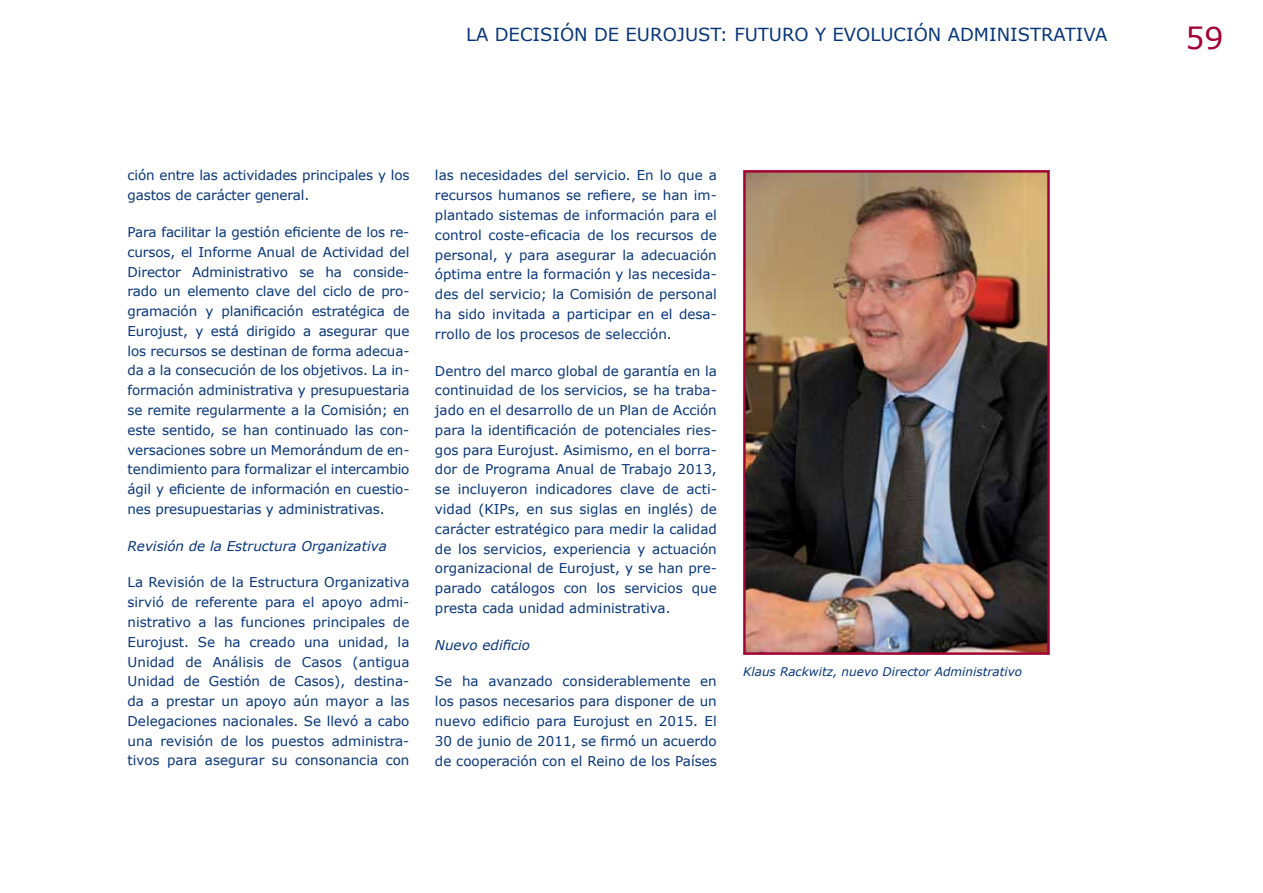
<style>
.page{position:relative;width:1263px;height:893px;background:#fff}
.page>*{position:absolute;margin:0;border:0;box-sizing:border-box;transform-origin:0 0}
.t1{font:30px "Verdana";color:#a30134}
.t2{font:18px "Verdana";color:#06357a}
.t3{font:13.5px/19.8px "Verdana";color:#06357a;text-align:justify}
.t4{font:italic 13.5px "Verdana";color:#06357a}
.t5{font:italic 12px "Verdana";color:#06357a}
</style>
<div class="page">
<img style="left:746px;top:173px;width:301px;height:479px">
<div style="left:743px;top:170px;width:307px;height:485px;border:2px solid #a30234"></div>
<h2 class="t2" style="left:466px;top:23px;width:54px">La Decisi</h2>
<h2 class="t2" style="left:560px;top:23px;width:90px">ón de Eurojust</h2>
<h2 class="t2" style="left:720px;top:23px;width:28px">: futuro</h2>
<h2 class="t2" style="left:815px;top:23px;width:30px">y evoluci</h2>
<h2 class="t2" style="left:914px;top:23px;width:47px">ón administrativa</h2>
<h1 class="t1" style="left:1185px;top:19px;width:40px">59</h1>
<p class="t3" style="left:128px;top:165px;width:283px">ción entre las actividades principales y los gastos de carácter general.</p>
<p class="t3" style="left:128px;top:222px;width:283px">Para facilitar la gestión eficiente de los re&shy;cursos, el Informe Anual de Actividad del Director Administrativo se ha conside&shy;rado un elemento clave del ciclo de pro&shy;gramación y planificación estratégica de Eurojust, y está dirigido a asegurar que los recursos se destinan de forma adecua&shy;da a la consecución de los objetivos. La in&shy;formación administrativa y presupuestaria se remite regularmente a la Comisión; en este sentido, se han continuado las con&shy;versaciones sobre un Memorándum de en&shy;tendimiento para formalizar el intercambio ágil y eficiente de información en cuestio&shy;nes presupuestarias y administrativas.</p>
<p class="t4" style="left:128px;top:537px;width:261px">Revisión de la Estructura Organizativa</p>
<p class="t3" style="left:128px;top:572px;width:283px">La Revisión de la Estructura Organizativa sirvió de referente para el apoyo admi&shy;nistrativo a las funciones principales de Eurojust. Se ha creado una unidad, la Unidad de Análisis de Casos (antigua Unidad de Gestión de Casos), destina&shy;da a prestar un apoyo aún mayor a las Delegaciones nacionales. Se llevó a cabo una revisión de los puestos administra&shy;tivos para asegurar su consonancia con</p>
<p class="t3" style="left:435px;top:165px;width:283px">las necesidades del servicio. En lo que a recursos humanos se refiere, se han im&shy;plantado sistemas de información para el control coste-eficacia de los recursos de personal, y para asegurar la adecuación óptima entre la formación y las necesida&shy;des del servicio; la Comisión de personal ha sido invitada a participar en el desa&shy;rrollo de los procesos de selección.</p>
<p class="t3" style="left:435px;top:360px;width:283px">Dentro del marco global de garantía en la continuidad de los servicios, se ha traba&shy;jado en el desarrollo de un Plan de Acción para la identificación de potenciales ries&shy;gos para Eurojust. Asimismo, en el borra&shy;dor de Programa Anual de Trabajo 2013, se incluyeron indicadores clave de acti&shy;vidad (KIPs, en sus siglas en inglés) de carácter estratégico para medir la calidad de los servicios, experiencia y actuación organizacional de Eurojust, y se han pre&shy;parado catálogos con los servicios que presta cada unidad administrativa.</p>
<p class="t4" style="left:435px;top:636px;width:97px">Nuevo edificio</p>
<p class="t3" style="left:435px;top:671px;width:283px">Se ha avanzado considerablemente en los pasos necesarios para disponer de un nuevo edificio para Eurojust en 2015. El 30 de junio de 2011, se firmó un acuerdo de cooperación con el Reino de los Países</p>
<p class="t5" style="left:743px;top:664px;width:280px">Klaus Rackwitz, nuevo Director Administrativo</p>
</div>
